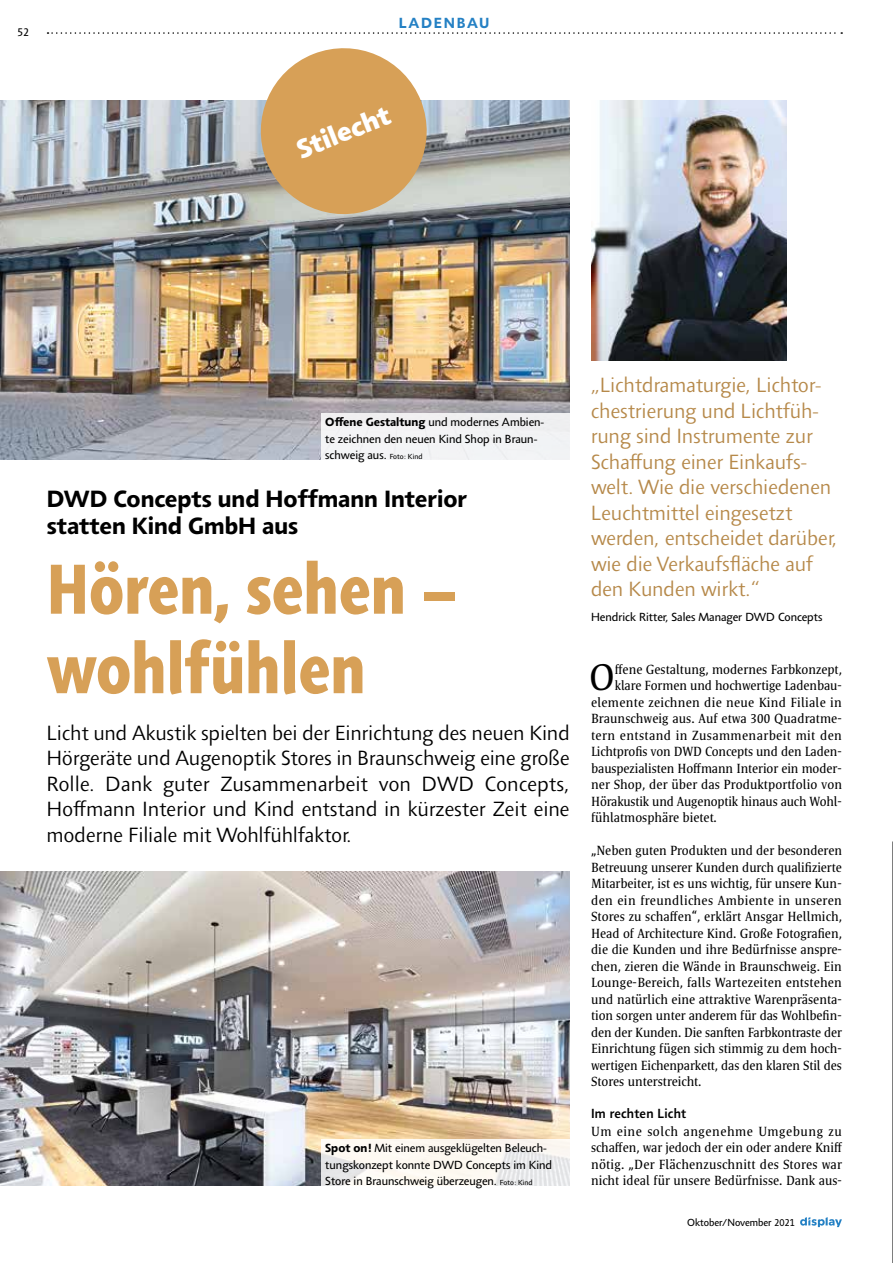
<style>
.page{position:relative;width:893px;height:1263px;background:#fff}
.page>*{position:absolute;margin:0;border:0;box-sizing:border-box;transform-origin:0 0}
.t1{font:800 condensed 72px/79.5px "Agilita LT Pro";color:#d7a057}
.t2{font:37.8px "Satero Serif LT Pro";color:#000}
.t3{font:800 27px "Agilita LT Pro";color:#fff}
.t4{font:700 24px/27px "Agilita LT Pro";color:#000}
.t5{font:300 21px/25.5px "Agilita LT Pro";color:#000;text-align:justify}
.t6{font:300 21px/25.5px "Agilita LT Pro";color:#b6894a}
.t7{font:700 15px "Agilita LT Pro";letter-spacing:.115em;color:#2581c4}
.t8{font:13.5px/16.5px "Satero Serif LT Pro";color:#000;text-align:justify}
.t9{font:13.5px "Satero Serif LT Pro";color:#000;scale:.96 1}
.t10{font:13.5px "Satero Serif LT Pro";letter-spacing:.02em;color:#000}
.t11{font:13.5px "Satero Serif LT Pro";letter-spacing:.025em;color:#000}
.t12{font:500 13.5px "Agilita LT Pro";letter-spacing:.02em;color:#000}
.t13{font:12px/16.5px "Agilita LT Pro";color:#000}
.t14{font:11.85px "Agilita LT Pro";color:#000}
.t15{font:10.5px "Agilita LT Pro";color:#000}
.s1{font-weight:700}
.s2{font-size:7.5px}
</style>
<div class="page">
<img style="left:0;top:872px;width:570px;height:313px">
<img style="left:0;top:101px;width:570px;height:358px">
<div style="left:321px;top:413px;width:251px;height:54px;background:linear-gradient(to right,#f5f5f6,#f2f3f4)"></div>
<svg style="left:321px;top:1139px;width:249px;height:47px;fill:#fcf8f1"></svg>
<img style="left:591px;top:225px;width:196px;height:135px">
<svg style="left:800px;top:1217px;width:42px;height:10px"></svg>
<img style="left:48px;top:32px;width:794px;height:193px">
<svg style="left:892px;top:842px;width:1px;height:421px"></svg>
<p class="t14" style="left:18px;top:23px;width:13px">52</p>
<p class="t7" style="left:399px;top:12px;width:92px">Ladenbau</p>
<h3 class="t3" style="left:290px;top:130px;width:100px;rotate:-21deg">Stilecht</h3>
<p class="t13" style="left:325px;top:414px;width:220px"><span class="s1">Offene Gestaltung</span> und modernes Ambien&shy;te zeichnen den neuen Kind Shop in Braun&shy;schweig aus. <span class="s2">Foto: Kind</span></p>
<h3 class="t4" style="left:47px;top:486px;width:422px">DWD Concepts und Hoffmann Interior statten Kind GmbH aus</h3>
<h1 class="t1" style="left:47px;top:549px;width:413px">Hören, sehen – wohlfühlen</h1>
<p class="t5" style="left:47px;top:720px;width:525px">Licht und Akustik spielten bei der Einrichtung des neuen Kind Hörgeräte und Augenoptik Stores in Braunschweig eine große Rolle. Dank guter Zusammenarbeit von DWD Concepts, Hoffmann Interior und Kind entstand in kürzester Zeit eine moderne Filiale mit Wohlfühlfaktor.</p>
<p class="t13" style="left:325px;top:1140px;width:228px"><span class="s1">Spot on!</span> Mit einem ausgeklügelten Beleuch&shy;tungskonzept konnte DWD Concepts im Kind<br>Store in Braunschweig überzeugen. <span class="s2">Foto: Kind</span></p>
<p class="t6" style="left:591px;top:372px;width:248px">„Lichtdramaturgie, Lichtor&shy;chestrierung und Lichtfüh&shy;rung sind Instrumente zur<br>Schaffung einer Einkaufs&shy;welt. Wie die verschiedenen<br>Leuchtmittel eingesetzt werden, entscheidet darüber, wie die Verkaufsfläche auf den Kunden wirkt.“</p>
<p class="t13" style="left:591px;top:609px;width:233px">Hendrick Ritter, Sales Manager DWD Concepts</p>
<h2 class="t2" style="left:589px;top:655px;width:27px">O</h2>
<p class="t8" style="left:615px;top:661px;width:229px">ffene Gestaltung, modernes Farbkonzept,</p>
<p class="t8" style="left:615px;top:677px;width:229px">klare Formen und hochwertige Ladenbau-</p>
<p class="t10" style="left:591px;top:694px;width:252px">elemente zeichnen die neue Kind Filiale in</p>
<p class="t8" style="left:591px;top:710px;width:252px">Braunschweig aus. Auf etwa 300 Quadratme-</p>
<p class="t11" style="left:591px;top:727px;width:252px">tern entstand in Zusammenarbeit mit den</p>
<p class="t9" style="left:591px;top:743px;width:263px">Lichtprofis von DWD Concepts und den Laden-</p>
<p class="t8" style="left:591px;top:760px;width:252px">bauspezialisten Hoffmann Interior ein moder-</p>
<p class="t8" style="left:591px;top:776px;width:252px">ner Shop, der über das Produktportfolio von</p>
<p class="t9" style="left:591px;top:793px;width:263px">Hörakustik und Augenoptik hinaus auch Wohl-</p>
<p class="t8" style="left:591px;top:809px;width:127px">fühlatmosphäre bietet.</p>
<p class="t8" style="left:591px;top:842px;width:252px">„Neben guten Produkten und der besonderen Betreuung unserer Kunden durch qualifizierte Mitarbeiter, ist es uns wichtig, für unsere Kun&shy;den ein freundliches Ambiente in unseren Stores zu schaffen“, erklärt Ansgar Hellmich, Head of Architecture Kind. Große Fotografien, die die Kunden und ihre Bedürfnisse anspre&shy;chen, zieren die Wände in Braunschweig. Ein Lounge-Bereich, falls Wartezeiten entstehen und natürlich eine attraktive Warenpräsenta&shy;tion sorgen unter anderem für das Wohlbefin&shy;den der Kunden. Die sanften Farbkontraste der Einrichtung fügen sich stimmig zu dem hoch&shy;wertigen Eichenparkett, das den klaren Stil des Stores unterstreicht.</p>
<p class="t12" style="left:591px;top:1104px;width:97px">Im rechten Licht</p>
<p class="t8" style="left:591px;top:1123px;width:253px">Um eine solch angenehme Umgebung zu schaffen, war jedoch der ein oder andere Kniff nötig. „Der Flächenzuschnitt des Stores war nicht ideal für unsere Bedürfnisse. Dank aus-</p>
<p class="t15" style="left:687px;top:1215px;width:109px">Oktober/November 2021</p>
</div>
